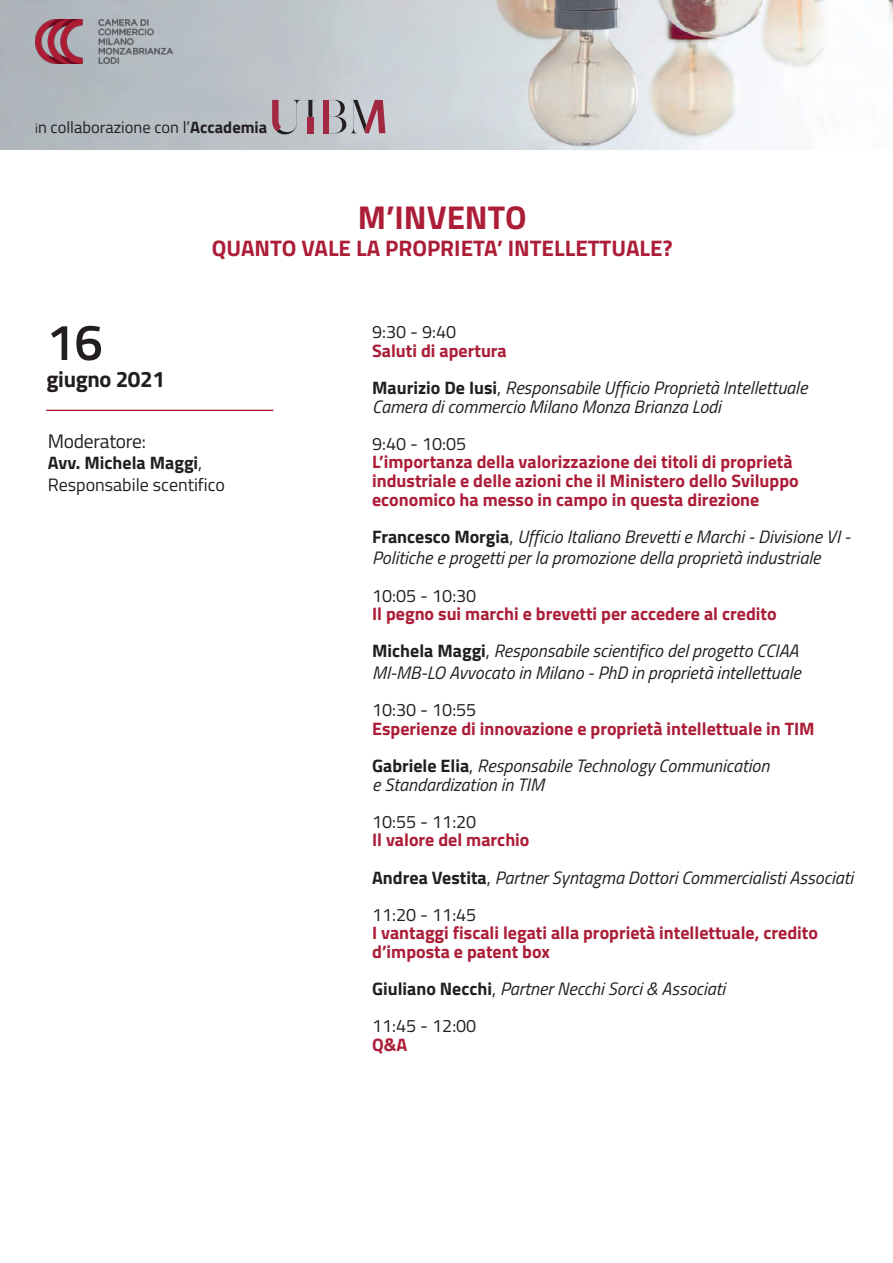
<style>
.page{position:relative;width:893px;height:1263px;background:#fff}
.page>*{position:absolute;margin:0;border:0;box-sizing:border-box;transform-origin:0 0}
.t1{font:600 51px "Titillium Web";color:#231f20}
.t2{font:700 33px "Titillium Web";color:#ac1d37}
.t3{font:700 22.5px "Titillium Web";color:#ac1d37}
.t4{font:700 22.5px "Titillium Web";letter-spacing:-.015em;color:#231f20}
.t5{font:19.5px "Titillium Web";letter-spacing:-.015em;color:#231f20}
.t6{font:italic 18px/37.2px "Titillium Web";color:#231f20}
.t7{font:700 18px/18.6px "Titillium Web";color:#ac1d37}
.t8{font:18px/21.6px "Titillium Web";color:#231f20}
.t9{font:16.5px "Titillium Web";color:#231f20}
.s1{font-size:13.5px}
.s2{font-weight:700}
.s3{font-weight:700;font-style:normal;color:#ac1d37}
.s4{font-weight:700;font-style:normal}
.s5{font-style:normal}
.s6{color:#231f20}
.s7{font-weight:400;color:#231f20}
.s8{font-weight:400;font-style:italic;color:#231f20}
</style>
<div class="page">
<img style="left:0;top:0;width:893px;height:149px">
<img style="left:35px;top:19px;width:137px;height:45px">
<hr style="left:47px;top:410px;width:226px;height:1px;background:#ac1c35">
<svg style="left:272px;top:100px;width:43px;height:34px"></svg>
<svg style="left:328px;top:100px;width:57px;height:33px;background:#aa939d"></svg>
<div style="left:323px;top:100px;width:5px;height:33px;background:#a22842"></div>
<p class="t9" style="left:35px;top:115px;width:234px"><span class="s1">i</span>n collaborazione con l’<span class="s2">Accademia</span></p>
<h2 class="t2" style="left:358px;top:193px;width:170px">M’INVENTO</h2>
<p class="t3" style="left:212px;top:231px;width:462px">QUANTO VALE LA PROPRIETA’ INTELLETTUALE?</p>
<h1 class="t1" style="left:47px;top:304px;width:58px">16</h1>
<p class="t4" style="left:47px;top:362px;width:120px">giugno 2021</p>
<p class="t5" style="left:48px;top:427px;width:100px">Moderatore:</p>
<p class="t8" style="left:48px;top:451px;width:179px"><span class="s2">Avv. Michela Maggi</span>,<br>Responsabile scentifico</p>
<p class="t8" style="left:372px;top:320px;width:86px">9:30 - 9:40</p>
<p class="t6" style="left:372px;top:331px;width:437px"><span class="s3">Saluti di apertura<br></span><span class="s4">Maurizio De Iusi</span><span class="s5">,</span> Responsabile Ufficio Proprietà Intellettuale</p>
<p class="t6" style="left:372px;top:387px;width:350px">Camera di commercio Milano Monza Brianza Lodi</p>
<p class="t8" style="left:372px;top:432px;width:96px">9:40 - 10:05</p>
<p class="t7" style="left:372px;top:452px;width:428px">L’importanza della valorizzazione dei titoli di proprietà industriale e delle azioni che il Ministero dello Sviluppo economico ha messo in campo in questa direzione</p>
<p class="t6" style="left:372px;top:525px;width:480px;line-height:21.6px"><span class="s4">Francesco Morgia</span><span class="s5">,</span> Ufficio Italiano Brevetti e Marchi - Divisione VI -<br>Politiche e progetti per la promozione della proprietà industriale</p>
<p class="t8" style="left:372px;top:584px;width:106px">10:05 - 10:30</p>
<p class="t7" style="left:372px;top:594px;width:428px;line-height:37.2px">Il pegno sui marchi e brevetti per accedere al credito<br><span class="s6">Michela Maggi</span><span class="s7">,</span> <span class="s8">Responsabile scientifico del progetto CCIAA</span></p>
<p class="t6" style="left:372px;top:653px;width:430px">MI-MB-LO Avvocato in Milano - PhD in proprietà intellettuale</p>
<p class="t8" style="left:372px;top:698px;width:106px">10:30 - 10:55</p>
<p class="t7" style="left:372px;top:709px;width:444px;line-height:37.2px">Esperienze di innovazione e proprietà intellettuale in TIM<br><span class="s6">Gabriele Elia</span><span class="s7">,</span> <span class="s8">Responsabile Technology Communication</span></p>
<p class="t6" style="left:372px;top:765px;width:174px">e Standardization in TIM</p>
<p class="t8" style="left:372px;top:810px;width:106px">10:55 - 11:20</p>
<p class="t6" style="left:372px;top:820px;width:483px"><span class="s3">Il valore del marchio<br></span><span class="s4">Andrea Vestita</span><span class="s5">,</span> Partner Syntagma Dottori Commercialisti Associati<br><span class="s5">11:20 - 11:45</span></p>
<p class="t7" style="left:372px;top:923px;width:447px">I vantaggi fiscali legati alla proprietà intellettuale, credito d’imposta e patent box</p>
<p class="t6" style="left:372px;top:969px;width:355px"><span class="s4">Giuliano Necchi</span><span class="s5">,</span> Partner Necchi Sorci &amp; Associati<br><span class="s5">11:45 - 12:00</span></p>
<p class="t7" style="left:372px;top:1034px;width:37px">Q&amp;A</p>
</div>
